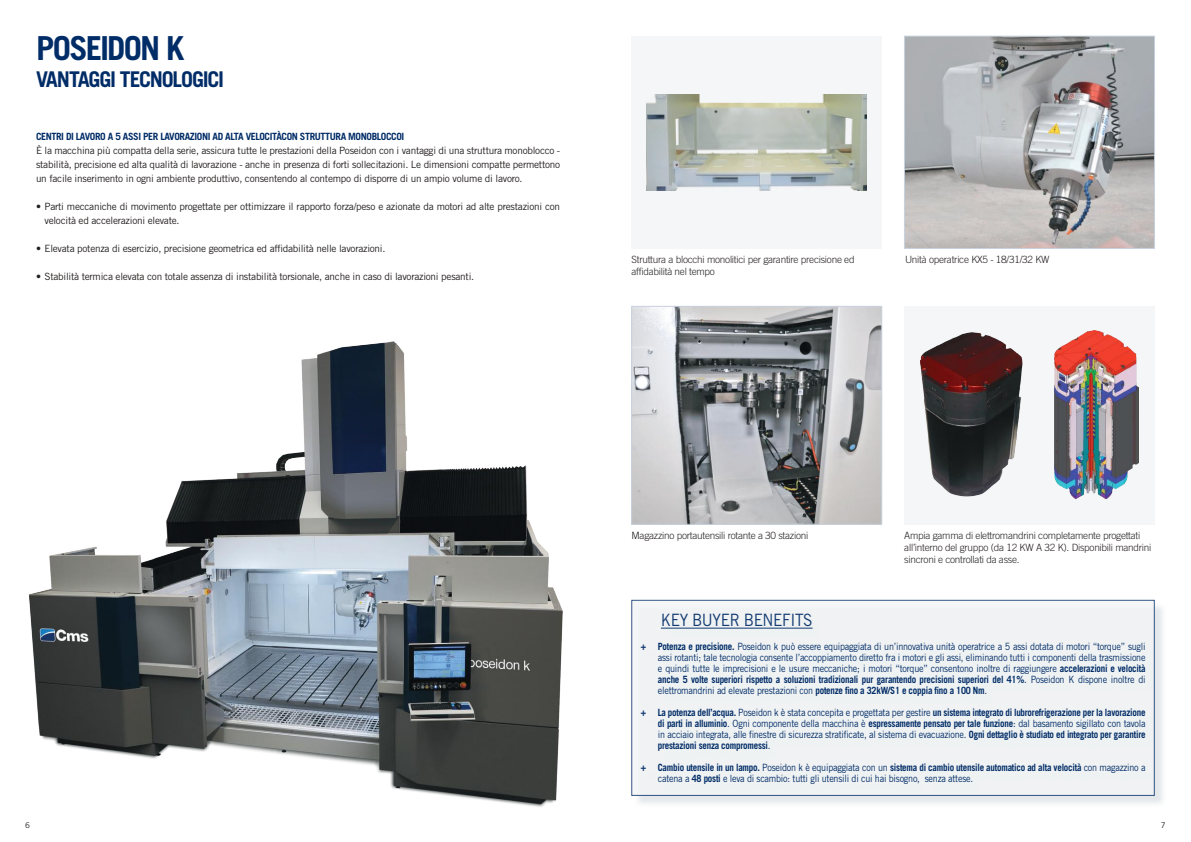
<style>
.page{position:relative;width:1191px;height:842px;background:#fff}
.page>*{position:absolute;margin:0;border:0;box-sizing:border-box;transform-origin:0 0}
.t1{font:700 33.1px "Trade Gothic LT Std";letter-spacing:-.06em;color:#002c67}
.t2{font:700 21.7px "Trade Gothic LT Std";letter-spacing:-.06em;color:#002c67}
.t3{font:17px "Trade Gothic LT Std";letter-spacing:-.025em;color:#113a72;scale:.9 1}
.t4{font:10px/11px "Trade Gothic LT Std";letter-spacing:-.025em;color:#002c67;text-align:justify;scale:.9 1}
.t5{font:10px/14px "Trade Gothic LT Std";letter-spacing:-.025em;color:#241f1f;text-align:justify}
.t6{font:700 10px/11px "Trade Gothic LT Std";letter-spacing:-.04em;color:#002c67;text-align:justify;scale:.9 1}
.t7{font:300 10px/12px "Trade Gothic LT Std";letter-spacing:-.025em;color:#241f1f}
.t8{font:700 10px "Trade Gothic LT Std";letter-spacing:-.04em;color:#002c67}
.t9{font:8px "Trade Gothic LT Std";color:#241f1f}
.s1{font-weight:700;color:#113a72}
.s2{font-weight:700}
.s3{color:#113a72}
.s4{font-weight:400}
</style>
<div class="page">
<div style="left:633px;top:601px;width:533px;height:207px;background:#d3dadf;opacity:.75"></div>
<div style="left:631px;top:600px;width:523px;height:196px;background:#f3f5f6"></div>
<hr style="left:661px;top:628px;width:151px;height:1px;background:#113a72">
<img style="left:29px;top:341px;width:534px;height:466px">
<img style="left:906px;top:38px;width:246px;height:209px">
<div style="left:904px;top:36px;width:250px;height:213px;border:1px solid #c8d3df"></div>
<div style="left:904px;top:307px;width:250px;height:218px;background:#f5f6f8"></div>
<img style="left:920px;top:331px;width:219px;height:169px">
<img style="left:633px;top:308px;width:247px;height:214px">
<div style="left:631px;top:306px;width:251px;height:218px;border:1px solid #c8d3df"></div>
<div style="left:631px;top:36px;width:250px;height:212px;background:#f5f6f8"></div>
<img style="left:646px;top:94px;width:221px;height:97px">
<h1 class="t1" style="left:36px;top:28px;width:150px">POSEIDON K</h1>
<h2 class="t2" style="left:36px;top:65px;width:190px">VANTAGGI TECNOLOGICI</h2>
<p class="t8" style="left:36px;top:131px;width:370px">CENTRI DI LAVORO A 5 ASSI PER LAVORAZIONI AD ALTA VELOCITÀCON STRUTTURA MONOBLOCCOI</p>
<p class="t5" style="left:36px;top:144px;width:526px">È la macchina più compatta della serie, assicura tutte le prestazioni della Poseidon con i vantaggi di una struttura monoblocco - stabilità, precisione ed alta qualità di lavorazione - anche in presenza di forti sollecitazioni. Le dimensioni compatte permettono un facile inserimento in ogni ambiente produttivo, consentendo al contempo di disporre di un ampio volume di lavoro.</p>
<p class="t5" style="left:45px;top:200px;width:517px;text-indent:-9px">• Parti meccaniche di movimento progettate per ottimizzare il rapporto forza/peso e azionate da motori ad alte prestazioni con velocità ed accelerazioni elevate.</p>
<p class="t5" style="left:36px;top:242px;width:351px">• Elevata potenza di esercizio, precisione geometrica ed affidabilità nelle lavorazioni.</p>
<p class="t5" style="left:36px;top:270px;width:440px">• Stabilità termica elevata con totale assenza di instabilità torsionale, anche in caso di lavorazioni pesanti.</p>
<p class="t7" style="left:631px;top:253px;width:225px">Struttura a blocchi monolitici per garantire precisione ed affidabilità nel tempo</p>
<p class="t7" style="left:905px;top:253px;width:146px">Unità operatrice KX5 - 18/31/32 KW</p>
<p class="t7" style="left:631px;top:529px;width:178px">Magazzino portautensili rotante a 30 stazioni</p>
<p class="t7" style="left:904px;top:529px;width:249px">Ampia gamma di elettromandrini completamente progettati all’interno del gruppo (da 12 KW A 32 K). Disponibili mandrini sincroni e controllati da asse.</p>
<h3 class="t3" style="left:661px;top:610px;width:170px">KEY BUYER BENEFITS</h3>
<p class="t4" style="left:658px;top:641px;width:543px;text-indent:-17px"><span class="s1">+</span> <span class="s2">Potenza e precisione.</span> Poseidon k può essere equipaggiata di un’innovativa unità operatrice a 5 assi dotata di motori “torque” sugli assi rotanti; tale tecnologia consente l’accoppiamento diretto fra i motori e gli assi, eliminando tutti i componenti della trasmissione e quindi tutte le imprecisioni e le usure meccaniche; i motori “torque” consentono inoltre di raggiungere <span class="s2">accelerazioni e velocità anche 5 volte superiori rispetto a soluzioni tradizionali pur garantendo precisioni superiori del 41%</span>. Poseidon K dispone inoltre di elettromandrini ad elevate prestazioni con <span class="s2">potenze fino a 32kW/S1 e coppia fino a 100 Nm</span>.</p>
<p class="t6" style="left:658px;top:707px;width:543px;text-indent:-17px"><span class="s3">+</span> La potenza dell’acqua. <span class="s4">Poseidon k è stata concepita e progettata per gestire</span> un sistema integrato di lubrorefrigerazione per la lavorazione di parti in alluminio<span class="s4">. Ogni componente della macchina è</span> espressamente pensato per tale funzione<span class="s4">: dal basamento sigillato con tavola in acciaio integrata, alle finestre di sicurezza stratificate, al sistema di evacuazione.</span> Ogni dettaglio è studiato ed integrato per garantire prestazioni senza compromessi<span class="s4">.</span></p>
<p class="t4" style="left:658px;top:762px;width:543px;text-indent:-17px"><span class="s1">+</span> <span class="s2">Cambio utensile in un lampo.</span> Poseidon k è equipaggiata con un <span class="s2">sistema di cambio utensile automatico ad alta velocità</span> con magazzino a catena a <span class="s2">48 posti</span> e leva di scambio: tutti gli utensili di cui hai bisogno, senza attese.</p>
<p class="t9" style="left:25px;top:820px;width:6px">6</p>
<p class="t9" style="left:1160px;top:820px;width:6px">7</p>
</div>
